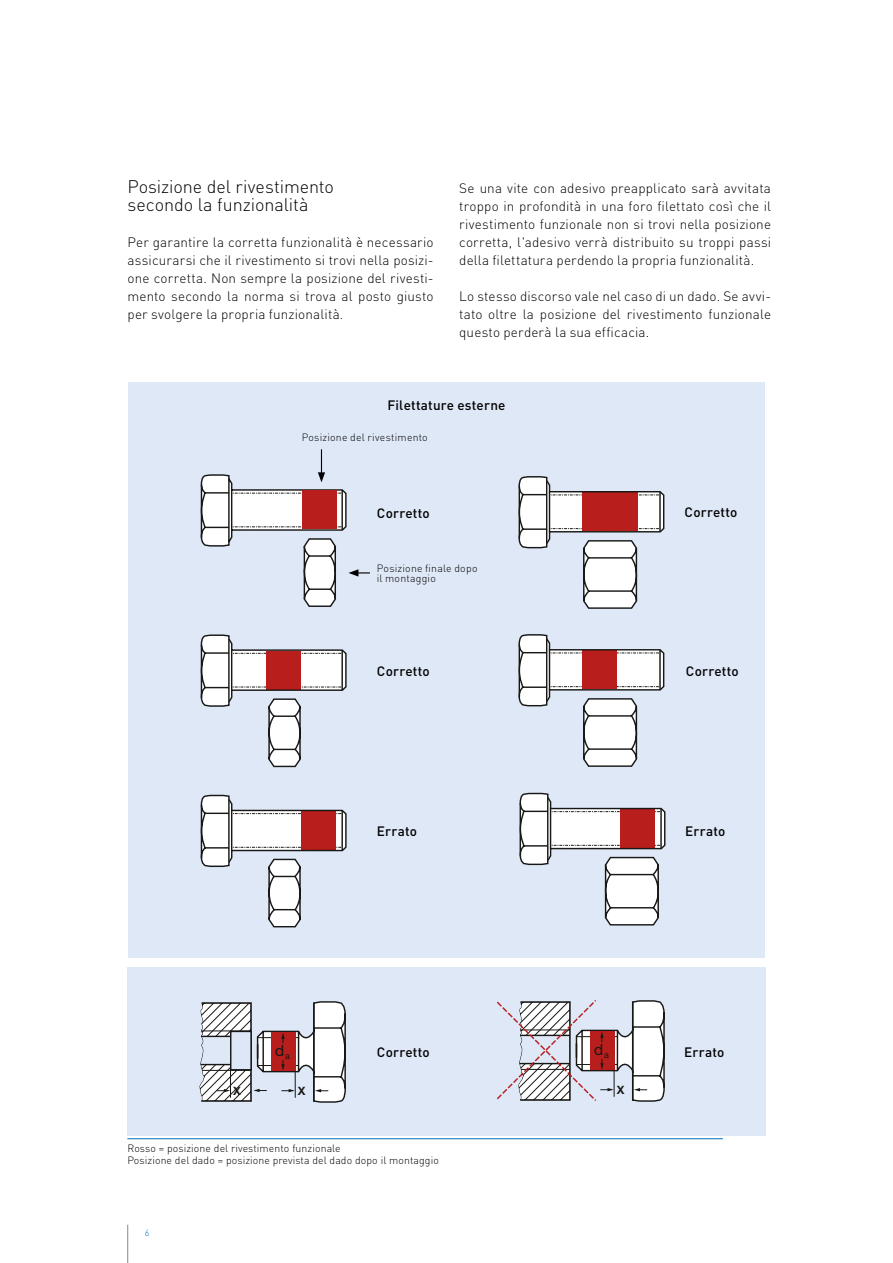
<style>
.page{position:relative;width:893px;height:1263px;background:#fff}
.page>*{position:absolute;margin:0;border:0;box-sizing:border-box;transform-origin:0 0}
.t1{font:300 18px/18px "DINOT";letter-spacing:-.005em;color:#000}
.t2{font:15.3px "Helvetica Neue LT Com";color:#181816}
.t3{font:300 13.5px/18px "DINOT";letter-spacing:.01em;color:#000;text-align:justify}
.t4{font:500 13.5px "DINOT";letter-spacing:.01em;color:#000}
.t5{font:700 11.55px "Helvetica Neue LT Com";color:#181816}
.t6{font:300 10.5px/12px "DINOT";letter-spacing:.01em;color:#000}
.t7{font:300 9px "DINOT";color:#0072bb}
</style>
<div class="page">
<hr style="left:127px;top:1225px;width:1px;height:38px;background:#878787">
<div style="left:128px;top:383px;width:637px;height:575px;background:#dfe8f7"></div>
<div style="left:127px;top:967px;width:638px;height:168px;background:#dfe8f7"></div>
<hr style="left:127px;top:1138px;width:596px;height:1px;background:#0072bb">
<svg style="left:497px;top:1000px;width:168px;height:102px"></svg>
<svg style="left:199px;top:1001px;width:147px;height:102px"></svg>
<svg style="left:200px;top:449px;width:170px;height:479px"></svg>
<svg style="left:519px;top:793px;width:147px;height:133px"></svg>
<svg style="left:518px;top:476px;width:147px;height:291px"></svg>
<h1 class="t1" style="left:128px;top:177px;width:208px">Posizione del rivestimento secondo la funzionalità</h1>
<p class="t3" style="left:128px;top:232px;width:308px">Per garantire la corretta funzionalità è necessario assicurarsi che il rivestimento si trovi nella posizi&shy;one corretta. Non sempre la posizione del rivesti&shy;mento secondo la norma si trova al posto giusto per svolgere la propria funzionalità.</p>
<p class="t3" style="left:459px;top:178px;width:313px">Se una vite con adesivo preapplicato sarà avvitata troppo in profondità in una foro filettato così che il rivestimento funzionale non si trovi nella posizione corretta, l'adesivo verrà distribuito su troppi passi della filettatura perdendo la propria funzionalità.</p>
<p class="t3" style="left:459px;top:286px;width:313px">Lo stesso discorso vale nel caso di un dado. Se avvi&shy;tato oltre la posizione del rivestimento funzionale questo perderà la sua efficacia.</p>
<p class="t4" style="left:387px;top:396px;width:119px">Filettature esterne</p>
<p class="t6" style="left:302px;top:431px;width:128px">Posizione del rivestimento</p>
<p class="t4" style="left:377px;top:503px;width:54px">Corretto</p>
<p class="t6" style="left:377px;top:562px;width:102px;line-height:10.5px">Posizione finale dopo il montaggio</p>
<p class="t4" style="left:377px;top:661px;width:54px">Corretto</p>
<p class="t4" style="left:377px;top:822px;width:42px">Errato</p>
<p class="t5" style="left:233px;top:1083px;width:9px">X</p>
<p class="t2" style="left:275px;top:1041px;width:16px">d<sub>a</sub></p>
<p class="t5" style="left:298px;top:1083px;width:9px">X</p>
<p class="t4" style="left:377px;top:1042px;width:54px">Corretto</p>
<p class="t6" style="left:127px;top:1141px;width:313px">Rosso = posizione del rivestimento funzionale<br>Posizione del dado = posizione prevista del dado dopo il montaggio</p>
<p class="t7" style="left:145px;top:1227px;width:6px">6</p>
<p class="t4" style="left:685px;top:503px;width:54px">Corretto</p>
<p class="t4" style="left:686px;top:661px;width:54px">Corretto</p>
<p class="t4" style="left:685px;top:822px;width:42px">Errato</p>
<p class="t2" style="left:594px;top:1040px;width:16px">d<sub>a</sub></p>
<p class="t5" style="left:617px;top:1082px;width:9px">X</p>
<p class="t4" style="left:684px;top:1042px;width:42px">Errato</p>
</div>
